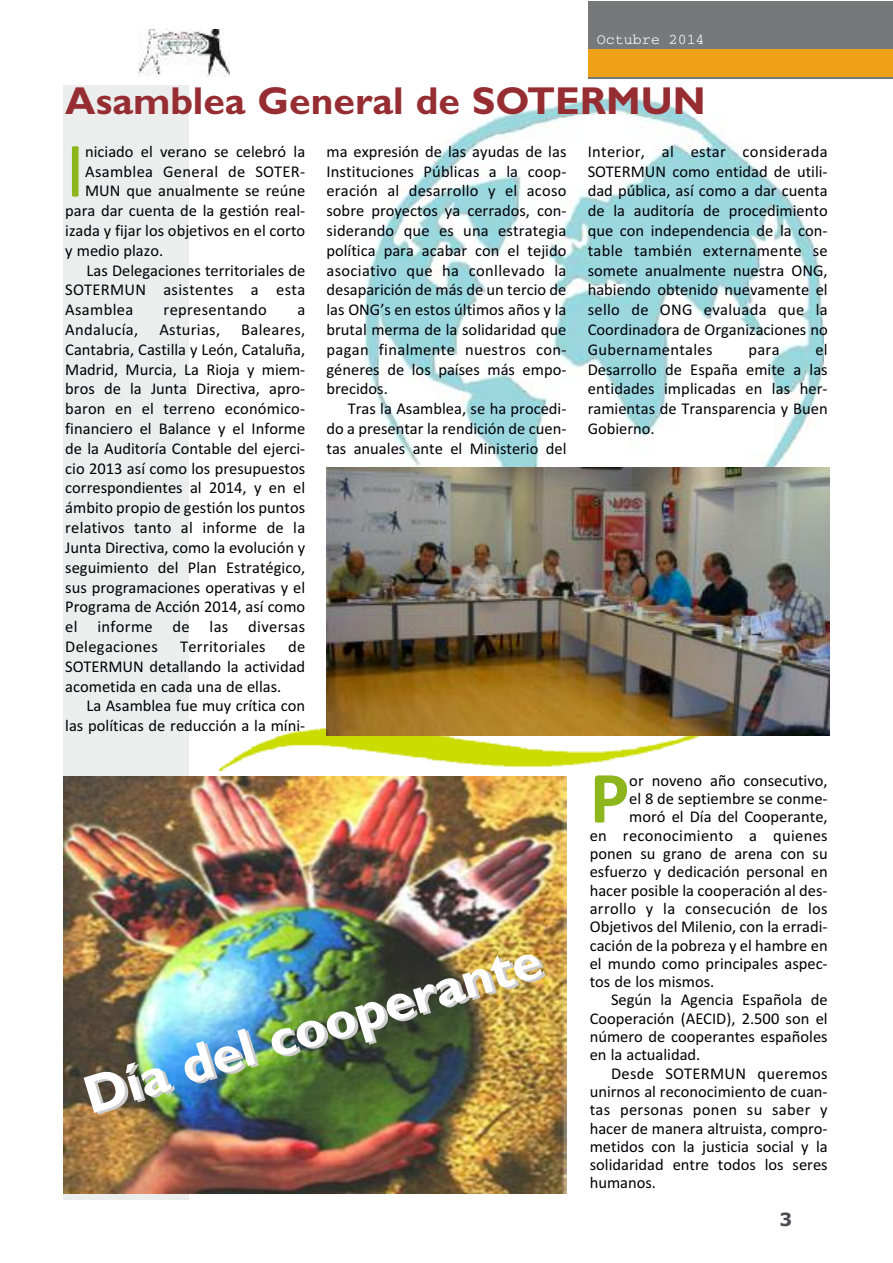
<style>
.page{position:relative;width:893px;height:1263px;background:#fff}
.page>*{position:absolute;margin:0;border:0;box-sizing:border-box;transform-origin:0 0}
.t1{font:79.2px "Calibri";color:#8cb61c}
.t2{font:700 74.4px "Calibri";color:#8cb61c}
.t3{font:700 54px "Gill Sans";color:#fff}
.t4{font:700 39px "Gill Sans";color:#962d32}
.t5{font:18px "font 000000001 a 724 cdf";color:#4d4d51}
.t6{font:16.5px/19.8px "Calibri";color:#000006;text-align:justify}
.t7{font:16.5px "Calibri";letter-spacing:.02em;color:#000006}
.t8{font:15px "Courier";color:#fff}
</style>
<div class="page">
<div style="left:64px;top:85px;width:125px;height:1114px;background:#eceded"></div>
<img style="left:218px;top:728px;width:485px;height:43px">
<img style="left:64px;top:776px;width:503px;height:417px">
<img style="left:366px;top:98px;width:457px;height:370px">
<div style="left:588px;top:1px;width:304px;height:78px;background:#777879"></div>
<div style="left:588px;top:49px;width:304px;height:28px;background:#efa118"></div>
<img style="left:139px;top:29px;width:90px;height:47px">
<img style="left:326px;top:468px;width:503px;height:268px">
<p class="t8" style="left:597px;top:32px;width:109px">Octubre 2014</p>
<h3 class="t4" style="left:65px;top:77px;width:642px">Asamblea General de SOTERMUN</h3>
<h1 class="t1" style="left:65px;top:120px;width:21px">I</h1>
<p class="t6" style="left:85px;top:142px;width:222px">niciado el verano se celebró la</p>
<p class="t7" style="left:85px;top:161px;width:222px">Asamblea General de SOTER-</p>
<p class="t6" style="left:85px;top:181px;width:222px">MUN que anualmente se reúne</p>
<p class="t6" style="left:65px;top:201px;width:241px">para dar cuenta de la gestión real-</p>
<p class="t6" style="left:65px;top:221px;width:241px">izada y fijar los objetivos en el corto</p>
<p class="t6" style="left:65px;top:241px;width:99px">y medio plazo.</p>
<p class="t6" style="left:87px;top:260px;width:220px">Las Delegaciones territoriales de</p>
<p class="t7" style="left:65px;top:280px;width:241px">SOTERMUN asistentes a esta</p>
<p class="t7" style="left:65px;top:299px;width:69px">Asamblea</p>
<p class="t7" style="left:164px;top:299px;width:105px">representando</p>
<p class="t6" style="left:297px;top:300px;width:9px">a</p>
<p class="t7" style="left:65px;top:319px;width:75px">Andalucía,</p>
<p class="t7" style="left:159px;top:319px;width:62px">Asturias,</p>
<p class="t6" style="left:65px;top:320px;width:241px;text-indent:176px">Baleares, Cantabria, Castilla y León, Cataluña, Madrid, Murcia, La Rioja y miem&shy;bros de la Junta Directiva, apro&shy;baron en el terreno económico&shy;financiero el Balance y el Informe de la Auditoría Contable del ejerci&shy;cio 2013 así como los presupuestos correspondientes al 2014, y en el ámbito propio de gestión los puntos relativos tanto al informe de la Junta Directiva, como la evolución y seguimiento del Plan Estratégico, sus programaciones operativas y el Programa de Acción 2014, así como el informe de las diversas Delegaciones</p>
<p class="t7" style="left:180px;top:636px;width:87px">Territoriales</p>
<p class="t6" style="left:65px;top:637px;width:241px;text-indent:223px">de SOTERMUN detallando la actividad acometida en cada una de ellas.</p>
<p class="t6" style="left:65px;top:696px;width:241px;text-align:right">La Asamblea fue muy crítica con las políticas de reducción a la míni-</p>
<p class="t6" style="left:326px;top:142px;width:241px">ma expresión de las ayudas de las Instituciones Públicas a la coop&shy;eración al desarrollo y el acoso sobre proyectos ya cerrados, con&shy;siderando que es una estrategia política para acabar con el tejido asociativo que ha conllevado la desaparición de más de un tercio de las ONG’s en estos últimos años y la brutal merma de la solidaridad que pagan finalmente nuestros con&shy;géneres de los países más empo&shy;brecidos.</p>
<p class="t6" style="left:326px;top:399px;width:241px;text-indent:21px">Tras la Asamblea, se ha procedi&shy;do a presentar la rendición de cuen&shy;tas anuales ante el Ministerio del</p>
<h3 class="t3" style="left:76px;top:1066px;width:477px;rotate:-17deg">Día del cooperante</h3>
<p class="t6" style="left:588px;top:142px;width:241px">Interior, al estar considerada SOTERMUN como entidad de utili&shy;dad pública, así como a dar cuenta de la auditoría de procedimiento que con independencia de la con&shy;table también externamente se somete anualmente nuestra ONG, habiendo obtenido nuevamente el sello de ONG evaluada que la Coordinadora de Organizaciones no Gubernamentales</p>
<p class="t6" style="left:588px;top:340px;width:241px;text-indent:228px">el Desarrollo de España emite a las entidades implicadas en las her&shy;ramientas de Transparencia y Buen Gobierno.</p>
<p class="t6" style="left:748px;top:340px;width:33px">para</p>
<h2 class="t2" style="left:590px;top:750px;width:41px">P</h2>
<p class="t6" style="left:629px;top:770px;width:200px">or noveno año consecutivo,</p>
<p class="t6" style="left:629px;top:789px;width:200px">el 8 de septiembre se conme-</p>
<p class="t6" style="left:629px;top:807px;width:200px">moró el Día del Cooperante,</p>
<p class="t7" style="left:590px;top:825px;width:239px">en reconocimiento a quienes</p>
<p class="t6" style="left:590px;top:844px;width:239px">ponen su grano de arena con su</p>
<p class="t6" style="left:590px;top:862px;width:239px">esfuerzo y dedicación personal en</p>
<p class="t6" style="left:590px;top:880px;width:239px">hacer posible la cooperación al des-</p>
<p class="t7" style="left:590px;top:898px;width:239px">arrollo y la consecución de los</p>
<p class="t6" style="left:590px;top:917px;width:239px">Objetivos del Milenio, con la erradi-</p>
<p class="t6" style="left:590px;top:935px;width:239px">cación de la pobreza y el hambre en</p>
<p class="t6" style="left:590px;top:953px;width:239px">el mundo como principales aspec-</p>
<p class="t6" style="left:590px;top:972px;width:126px">tos de los mismos.</p>
<p class="t6" style="left:611px;top:990px;width:218px">Según la Agencia Española de</p>
<p class="t6" style="left:590px;top:1008px;width:239px">Cooperación (AECID), 2.500 son el</p>
<p class="t6" style="left:590px;top:1027px;width:239px">número de cooperantes españoles</p>
<p class="t6" style="left:590px;top:1045px;width:112px">en la actualidad.</p>
<p class="t7" style="left:611px;top:1063px;width:218px">Desde SOTERMUN queremos</p>
<p class="t6" style="left:590px;top:1082px;width:239px">unirnos al reconocimiento de cuan-</p>
<p class="t7" style="left:590px;top:1099px;width:239px">tas personas ponen su saber y</p>
<p class="t6" style="left:590px;top:1118px;width:239px">hacer de manera altruista, compro-</p>
<p class="t6" style="left:590px;top:1136px;width:239px">metidos con la justicia social y la</p>
<p class="t6" style="left:590px;top:1155px;width:239px">solidaridad entre todos los seres</p>
<p class="t6" style="left:590px;top:1173px;width:68px">humanos.</p>
<p class="t5" style="left:779px;top:1208px;width:14px">3</p>
</div>
